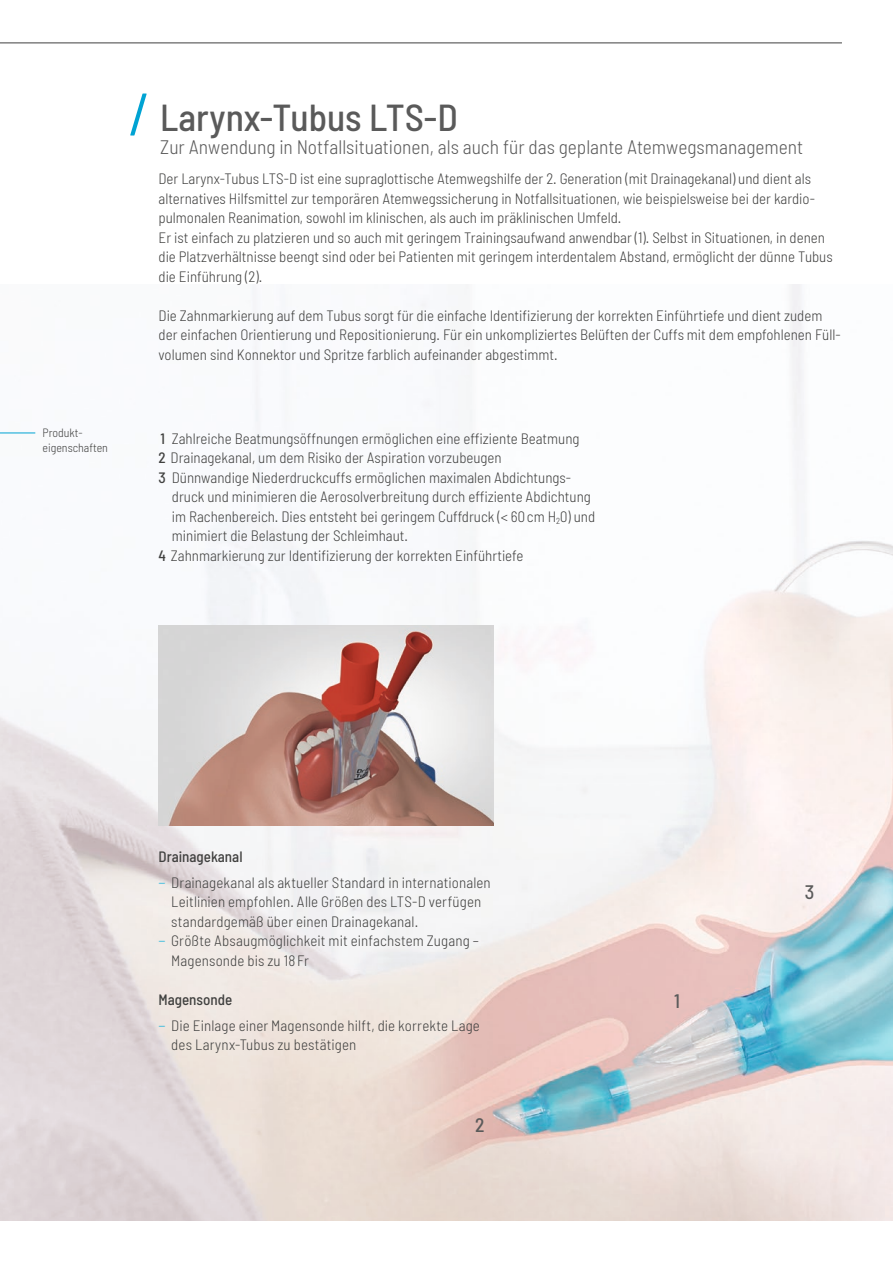
<style>
.page{position:relative;width:893px;height:1263px;background:#fff}
.page>*{position:absolute;margin:0;border:0;box-sizing:border-box;transform-origin:0 0}
.t1{font:500 semi-condensed 37.5px "Barlow";color:#5a5a5a}
.t2{font:300 semi-condensed 19.5px "Barlow";color:#5a5a5a}
.t3{font:500 semi-condensed 19.5px "Barlow";color:#5a5a5a}
.t4{font:300 semi-condensed 15px/19.5px "Barlow";color:#40403f}
.t5{font:300 semi-condensed 12px/14.4px "Barlow";color:#40403f}
.s1{font-weight:400;font-size:60px;color:#00a3d3}
.s2{font-weight:500}
.s3{color:#0cafda}
</style>
<div class="page">
<hr style="left:0;top:43px;width:842px;height:1px;background:#40403f">
<img style="left:0;top:285px;width:893px;height:935px">
<img style="left:159px;top:625px;width:335px;height:200px">
<hr style="left:0;top:433px;width:35px;height:1px;background:#00a3d3">
<h1 class="t1" style="left:129px;top:94px;width:331px"><span class="s1">/</span> Larynx-Tubus LTS-D</h1>
<h2 class="t2" style="left:160px;top:135px;width:644px">Zur Anwendung in Notfallsituationen, als auch für das geplante Atemwegsmanagement</h2>
<p class="t4" style="left:159px;top:168px;width:676px">Der Larynx-Tubus LTS-D ist eine supraglottische Atemwegshilfe der 2. Generation (mit Drainagekanal) und dient als alternatives Hilfsmittel zur temporären Atemwegssicherung in Notfallsituationen, wie beispielsweise bei der kardio&shy;pulmonalen Reanimation, sowohl im klinischen, als auch im präklinischen Umfeld.<br>Er ist einfach zu platzieren und so auch mit geringem Trainingsaufwand anwendbar (1). Selbst in Situationen, in denen die Platzverhältnisse beengt sind oder bei Patienten mit geringem interdentalem Abstand, ermöglicht der dünne Tubus die Einführung (2).</p>
<p class="t4" style="left:159px;top:305px;width:684px">Die Zahnmarkierung auf dem Tubus sorgt für die einfache Identifizierung der korrekten Einführtiefe und dient zudem der einfachen Orientierung und Repositionierung. Für ein unkompliziertes Belüften der Cuffs mit dem empfohlenen Füll&shy;volumen sind Konnektor und Spritze farblich aufeinander abgestimmt.</p>
<p class="t5" style="left:43px;top:426px;width:67px">Produkt&shy;eigenschaften</p>
<p class="t4" style="left:160px;top:428px;width:421px"><span class="s2">1</span> Zahlreiche Beatmungsöffnungen ermöglichen eine effiziente Beatmung</p>
<p class="t4" style="left:159px;top:448px;width:345px"><span class="s2">2</span> Drainagekanal, um dem Risiko der Aspiration vorzubeugen</p>
<p class="t4" style="left:159px;top:467px;width:414px"><span class="s2">3</span> Dünnwandige Niederdruckcuffs ermöglichen maximalen Abdichtungs-</p>
<p class="t4" style="left:172px;top:487px;width:421px">druck und minimieren die Aerosolverbreitung durch effiziente Abdichtung</p>
<p class="t4" style="left:172px;top:506px;width:425px">im Rachenbereich. Dies entsteht bei geringem Cuffdruck (&lt; 60 cm H<sub>2</sub>0) und</p>
<p class="t4" style="left:172px;top:526px;width:238px">minimiert die Belastung der Schleimhaut.</p>
<p class="t4" style="left:159px;top:545px;width:366px"><span class="s2">4</span> Zahnmarkierung zur Identifizierung der korrekten Einführtiefe</p>
<p class="t4" style="left:159px;top:843px;width:334px;line-height:25.8px"><span class="s2">Drainagekanal<br></span><span class="s3">−</span> Drainagekanal als aktueller Standard in internationalen</p>
<p class="t4" style="left:171px;top:892px;width:311px">Leitlinien empfohlen. Alle Größen des LTS-D verfügen</p>
<p class="t4" style="left:171px;top:911px;width:248px">standardgemäß über einen Drainagekanal.</p>
<p class="t4" style="left:159px;top:931px;width:322px"><span class="s3">−</span> Größte Absaugmöglichkeit mit einfachstem Zugang –</p>
<p class="t4" style="left:171px;top:950px;width:139px">Magensonde bis zu 18 Fr</p>
<p class="t4" style="left:159px;top:986px;width:323px;line-height:25.8px"><span class="s2">Magensonde<br></span><span class="s3">−</span> Die Einlage einer Magensonde hilft, die korrekte Lage</p>
<p class="t4" style="left:171px;top:1034px;width:186px">des Larynx-Tubus zu bestätigen</p>
<h2 class="t3" style="left:475px;top:1112px;width:11px">2</h2>
<h2 class="t3" style="left:674px;top:989px;width:7px">1</h2>
<h2 class="t3" style="left:805px;top:880px;width:11px">3</h2>
</div>
